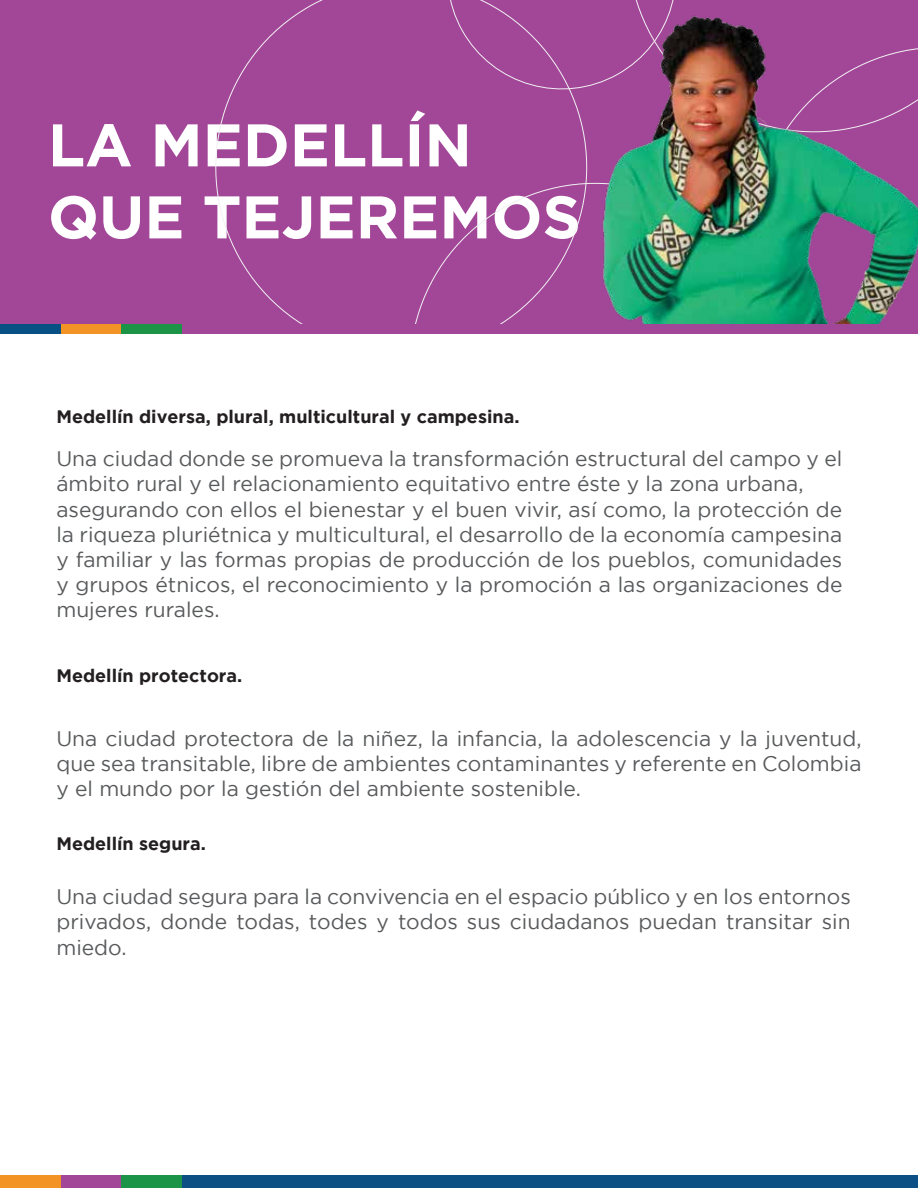
<style>
.page{position:relative;width:918px;height:1188px;background:#fff}
.page>*{position:absolute;margin:0;border:0;box-sizing:border-box;transform-origin:0 0}
.t1{font:700 60px/72px "Gotham";color:#fff}
.t2{font:21px/25.2px "Gotham";color:#58595b;text-align:justify}
.t3{font:700 18px "Gotham";color:#231f20}
</style>
<div class="page">
<div style="left:0;top:1175px;width:918px;height:13px;background:#0b4f84"></div>
<div style="left:61px;top:1175px;width:60px;height:13px;background:#a24698"></div>
<div style="left:121px;top:1175px;width:61px;height:13px;background:#1c9447"></div>
<div style="left:0;top:1175px;width:61px;height:13px;background:#f39325"></div>
<div style="left:0;top:0;width:918px;height:324px;background:#a24698"></div>
<svg style="left:215px;top:0;width:372px;height:324px"></svg>
<svg style="left:383px;top:156px;width:215px;height:168px"></svg>
<svg style="left:431px;top:0;width:167px;height:105px"></svg>
<img style="left:598px;top:0;width:320px;height:324px">
<div style="left:0;top:324px;width:918px;height:10px;background:#a24698"></div>
<div style="left:61px;top:324px;width:60px;height:10px;background:#f39325"></div>
<div style="left:121px;top:324px;width:61px;height:10px;background:#1c9447"></div>
<div style="left:0;top:324px;width:61px;height:10px;background:#075084"></div>
<h1 class="t1" style="left:48px;top:108px;width:534px">LA MEDELLÍN<br>QUE TEJEREMOS</h1>
<p class="t3" style="left:56px;top:406px;width:465px">Medellín diversa, plural, multicultural y campesina.</p>
<p class="t2" style="left:56px;top:446px;width:788px;text-align:left">Una ciudad donde se promueva la transformación estructural del campo y el ámbito rural y el relacionamiento equitativo entre éste y la zona urbana, asegurando con ellos el bienestar y el buen vivir, así como, la protección de la riqueza pluriétnica y multicultural, el desarrollo de la economía campesina y familiar y las formas propias de producción de los pueblos, comunidades y grupos étnicos, el reconocimiento y la promoción a las organizaciones de mujeres rurales.</p>
<p class="t3" style="left:56px;top:665px;width:187px">Medellín protectora.</p>
<p class="t2" style="left:56px;top:725px;width:807px">Una ciudad protectora de la niñez, la infancia, la adolescencia y la juventud, que sea transitable, libre de ambientes contaminantes y referente en Colombia y el mundo por la gestión del ambiente sostenible.</p>
<p class="t3" style="left:56px;top:834px;width:151px">Medellín segura.</p>
<p class="t2" style="left:56px;top:884px;width:796px">Una ciudad segura para la convivencia en el espacio público y en los entornos privados, donde todas, todes y todos sus ciudadanos puedan transitar sin miedo.</p>
</div>
